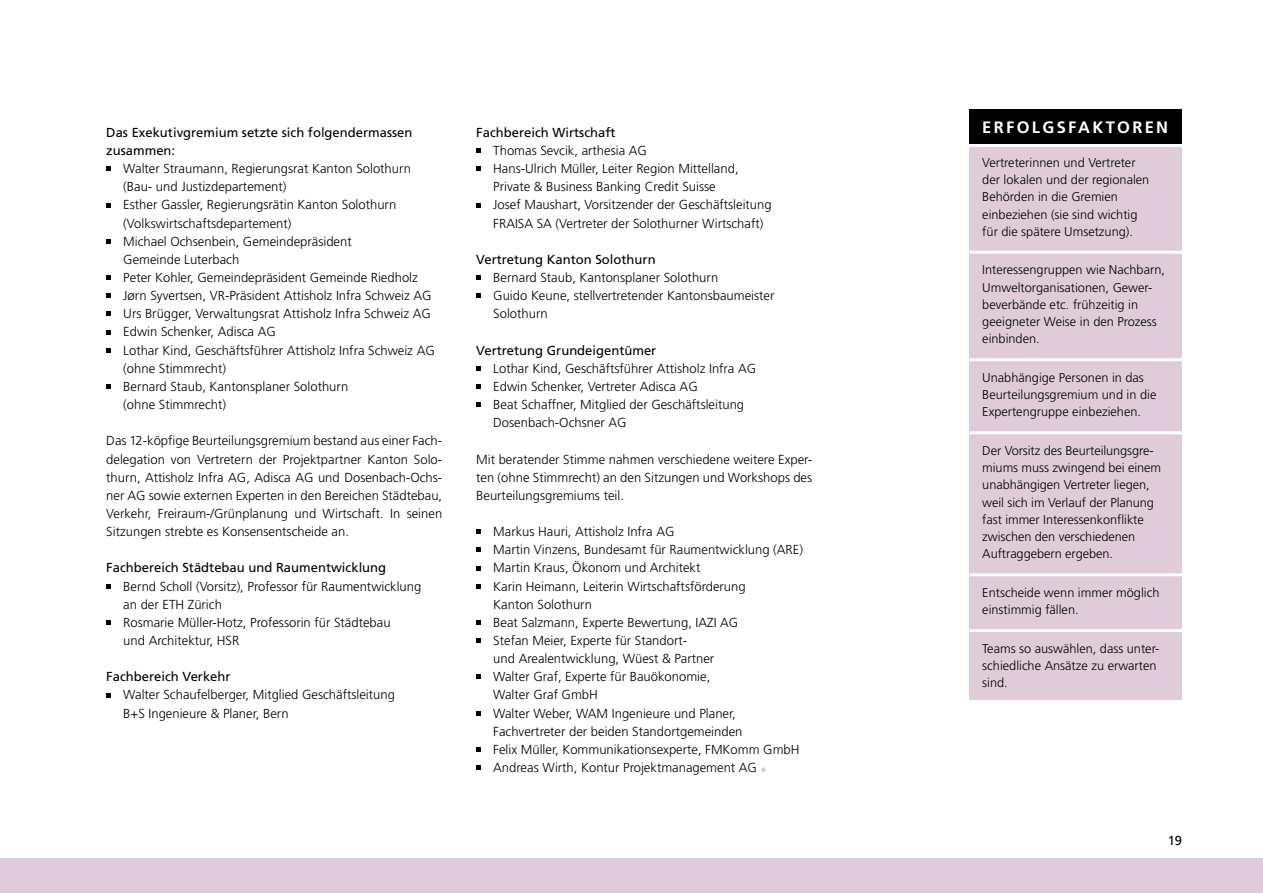
<style>
.page{position:relative;width:1263px;height:893px;background:#fff}
.page>*{position:absolute;margin:0;border:0;box-sizing:border-box;transform-origin:0 0}
.t1{font:700 16.5px "Frutiger";letter-spacing:.14em;color:#fff}
.t2{font:300 13.05px/18.1px "Frutiger";color:#000}
.t3{font:13.05px/18.1px "Frutiger";color:#000}
.t4{font:300 12.75px/17.2px "Frutiger";color:#000}
</style>
<div class="page">
<div style="left:0;top:859px;width:1263px;height:34px;background:#dfccd8"></div>
<div style="left:969px;top:147px;width:213px;height:552px;background:#dfccd8"></div>
<div style="left:969px;top:109px;width:213px;height:34px;background:#000"></div>
<svg style="left:476px;top:148px;width:4px;height:5px"></svg>
<svg style="left:476px;top:167px;width:4px;height:4px"></svg>
<svg style="left:476px;top:203px;width:4px;height:4px"></svg>
<svg style="left:476px;top:275px;width:4px;height:5px"></svg>
<svg style="left:476px;top:294px;width:4px;height:4px"></svg>
<svg style="left:476px;top:366px;width:4px;height:4px"></svg>
<svg style="left:476px;top:384px;width:4px;height:5px"></svg>
<svg style="left:476px;top:403px;width:4px;height:4px"></svg>
<svg style="left:476px;top:530px;width:4px;height:4px"></svg>
<svg style="left:476px;top:548px;width:4px;height:4px"></svg>
<svg style="left:476px;top:566px;width:4px;height:4px"></svg>
<svg style="left:476px;top:584px;width:4px;height:4px"></svg>
<svg style="left:476px;top:620px;width:4px;height:5px"></svg>
<svg style="left:476px;top:638px;width:4px;height:5px"></svg>
<svg style="left:476px;top:675px;width:4px;height:4px"></svg>
<svg style="left:476px;top:711px;width:4px;height:4px"></svg>
<svg style="left:476px;top:747px;width:4px;height:5px"></svg>
<svg style="left:476px;top:766px;width:4px;height:4px"></svg>
<svg style="left:761px;top:767px;width:5px;height:5px"></svg>
<svg style="left:106px;top:167px;width:5px;height:4px"></svg>
<svg style="left:106px;top:203px;width:5px;height:4px"></svg>
<svg style="left:106px;top:239px;width:5px;height:4px"></svg>
<svg style="left:106px;top:275px;width:5px;height:5px"></svg>
<svg style="left:106px;top:294px;width:5px;height:4px"></svg>
<svg style="left:106px;top:312px;width:5px;height:4px"></svg>
<svg style="left:106px;top:330px;width:5px;height:4px"></svg>
<svg style="left:106px;top:348px;width:5px;height:4px"></svg>
<svg style="left:106px;top:384px;width:5px;height:5px"></svg>
<svg style="left:106px;top:584px;width:5px;height:4px"></svg>
<svg style="left:106px;top:620px;width:5px;height:5px"></svg>
<svg style="left:106px;top:693px;width:5px;height:4px"></svg>
<hr style="left:969px;top:251px;width:213px;height:3px;background:#fff">
<hr style="left:969px;top:358px;width:213px;height:3px;background:#fff">
<hr style="left:969px;top:431px;width:213px;height:3px;background:#fff">
<hr style="left:969px;top:573px;width:213px;height:3px;background:#fff">
<hr style="left:969px;top:629px;width:213px;height:3px;background:#fff">
<p class="t3" style="left:106px;top:123px;width:308px">Das Exekutivgremium setzte sich folgendermassen zusammen:</p>
<p class="t2" style="left:123px;top:159px;width:313px">Walter Straumann, Regierungsrat Kanton Solothurn (Bau- und Justizdepartement)<br>Esther Gassler, Regierungsrätin Kanton Solothurn (Volkswirtschaftsdepartement)<br>Michael Ochsenbein, Gemeindepräsident<br>Gemeinde Luterbach<br>Peter Kohler, Gemeindepräsident Gemeinde Riedholz Jørn Syvertsen, VR-Präsident Attisholz Infra Schweiz AG Urs Brügger, Verwaltungsrat Attisholz Infra Schweiz AG Edwin Schenker, Adisca AG<br>Lothar Kind, Geschäftsführer Attisholz Infra Schweiz AG (ohne Stimmrecht)<br>Bernard Staub, Kantonsplaner Solothurn<br>(ohne Stimmrecht)</p>
<p class="t2" style="left:106px;top:432px;width:337px;text-align:justify">Das 12-köpfige Beurteilungsgremium bestand aus einer Fach&shy;delegation von Vertretern der Projektpartner Kanton Solo&shy;thurn, Attisholz Infra AG, Adisca AG und Dosenbach-Ochs&shy;ner AG sowie externen Experten in den Bereichen Städtebau, Verkehr, Freiraum-/Grünplanung und Wirtschaft. In seinen Sitzungen strebte es Konsensentscheide an.</p>
<p class="t3" style="left:106px;top:559px;width:281px">Fachbereich Städtebau und Raumentwicklung</p>
<p class="t2" style="left:123px;top:577px;width:300px">Bernd Scholl (Vorsitz), Professor für Raumentwicklung an der ETH Zürich<br>Rosmarie Müller-Hotz, Professorin für Städtebau<br>und Architektur, HSR</p>
<p class="t3" style="left:106px;top:668px;width:126px">Fachbereich Verkehr</p>
<p class="t2" style="left:123px;top:686px;width:273px">Walter Schaufelberger, Mitglied Geschäftsleitung<br>B+S Ingenieure &amp; Planer, Bern</p>
<p class="t3" style="left:476px;top:123px;width:141px">Fachbereich Wirtschaft</p>
<p class="t2" style="left:493px;top:141px;width:280px">Thomas Sevcik, arthesia AG<br>Hans-Ulrich Müller, Leiter Region Mittelland, Private &amp; Business Banking Credit Suisse<br>Josef Maushart, Vorsitzender der Geschäftsleitung FRAISA SA (Vertreter der Solothurner Wirtschaft)</p>
<p class="t3" style="left:476px;top:250px;width:181px">Vertretung Kanton Solothurn</p>
<p class="t2" style="left:493px;top:268px;width:283px">Bernard Staub, Kantonsplaner Solothurn<br>Guido Keune, stellvertretender Kantonsbaumeister<br>Solothurn</p>
<p class="t3" style="left:476px;top:341px;width:182px">Vertretung Grundeigentümer</p>
<p class="t2" style="left:493px;top:359px;width:264px">Lothar Kind, Geschäftsführer Attisholz Infra AG Edwin Schenker, Vertreter Adisca AG<br>Beat Schaffner, Mitglied der Geschäftsleitung Dosenbach-Ochsner AG</p>
<p class="t2" style="left:476px;top:450px;width:337px;text-align:justify">Mit beratender Stimme nahmen verschiedene weitere Exper&shy;ten (ohne Stimmrecht) an den Sitzungen und Workshops des Beurteilungsgremiums teil.</p>
<p class="t2" style="left:493px;top:522px;width:311px">Markus Hauri, Attisholz Infra AG<br>Martin Vinzens, Bundesamt für Raumentwicklung (ARE)<br>Martin Kraus, Ökonom und Architekt<br>Karin Heimann, Leiterin Wirtschaftsförderung<br>Kanton Solothurn<br>Beat Salzmann, Experte Bewertung, IAZI AG<br>Stefan Meier, Experte für Standort-<br>und Arealentwicklung, Wüest &amp; Partner<br>Walter Graf, Experte für Bauökonomie,<br>Walter Graf GmbH<br>Walter Weber, WAM Ingenieure und Planer, Fachvertreter der beiden Standortgemeinden<br>Felix Müller, Kommunikationsexperte, FMKomm GmbH Andreas Wirth, Kontur Projektmanagement AG</p>
<p class="t1" style="left:982px;top:117px;width:187px">ERFOLGSFAKTOREN</p>
<p class="t4" style="left:982px;top:154px;width:168px">Vertreterinnen und Vertreter der lokalen und der regionalen<br>Behörden in die Gremien einbeziehen (sie sind wichtig für die spätere Umsetzung).</p>
<p class="t4" style="left:982px;top:261px;width:184px">Interessengruppen wie Nachbarn,<br>Umweltorganisationen, Gewer&shy;beverbände etc. frühzeitig in geeigneter Weise in den Prozess einbinden.</p>
<p class="t4" style="left:982px;top:369px;width:176px">Unabhängige Personen in das<br>Beurteilungsgremium und in die<br>Expertengruppe einbeziehen.</p>
<p class="t4" style="left:982px;top:442px;width:180px">Der Vorsitz des Beurteilungsgre&shy;miums muss zwingend bei einem unabhängigen Vertreter liegen, weil sich im Verlauf der Planung fast immer Interessenkonflikte zwischen den verschiedenen<br>Auftraggebern ergeben.</p>
<p class="t4" style="left:982px;top:584px;width:179px">Entscheide wenn immer möglich einstimmig fällen.</p>
<p class="t4" style="left:982px;top:640px;width:179px">Teams so auswählen, dass unter&shy;schiedliche Ansätze zu erwarten sind.</p>
<p class="t3" style="left:1168px;top:831px;width:16px">19</p>
</div>
